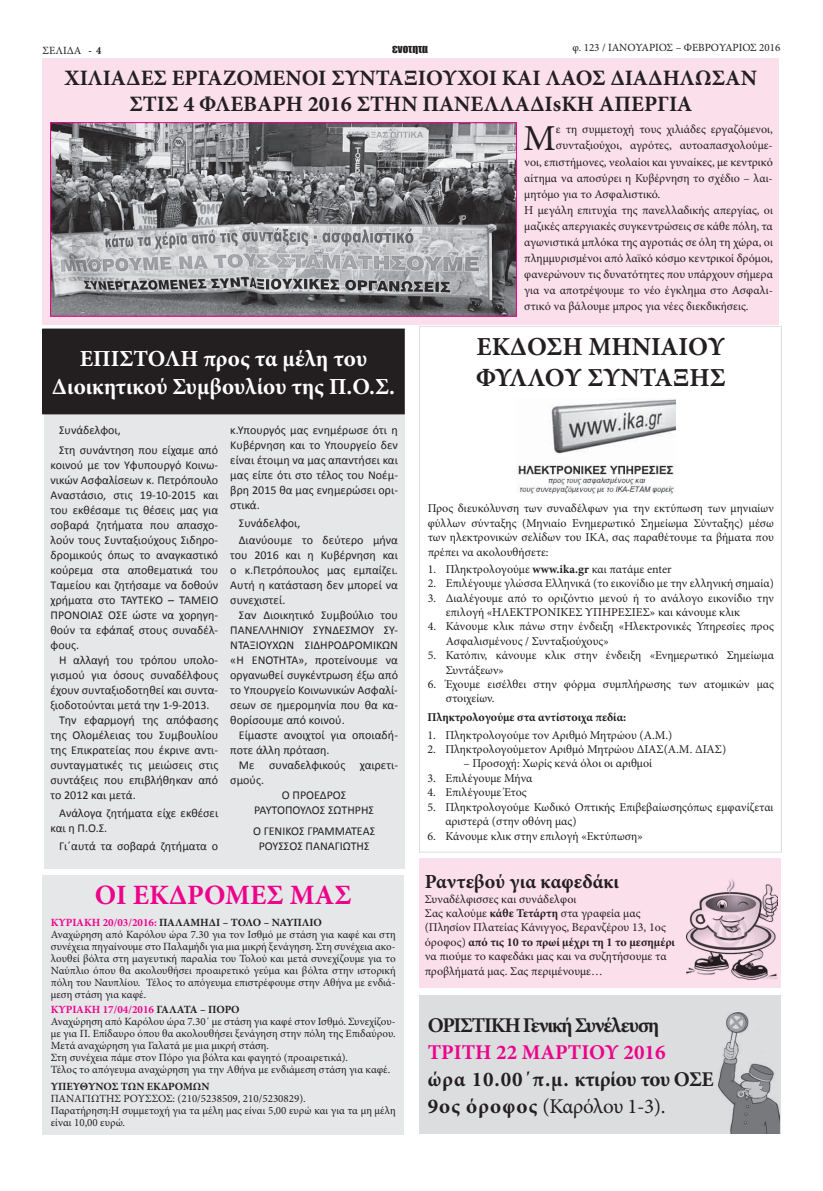
<style>
.page{position:relative;width:823px;height:1191px;background:#fff}
.page>*{position:absolute;margin:0;border:0;box-sizing:border-box;transform-origin:0 0}
.t1{font:36.6px "Minion Pro";color:#231f20}
.t2{font:700 28px "Minion Pro";color:#ed028c}
.t3{font:700 26px/31.2px "Minion Pro";color:#231f20}
.t4{font:700 23px/27.6px "Minion Pro";color:#fff;text-align:center}
.t5{font:700 22px/26.4px "Minion Pro";color:#231f20;text-align:center}
.t6{font:700 21px/26.8px "Minion Pro";letter-spacing:-.015em;color:#231f20}
.t7{font:700 21px "Minion Pro";letter-spacing:-.05em;color:#231f20}
.t8{font:700 21px "Minion Pro";color:#ed028c}
.t9{font:700 20px "Minion Pro";color:#231f20}
.t10{font:12px/14.4px "Minion Pro";color:#231f20}
.t11{font:12px/15px "Calibri";color:#231f20}
.t12{font:700 12px "Minion Pro";color:#231f20}
.t13{font:11px/12px "Minion Pro";color:#231f20}
.t14{font:700 11px "Minion Pro";color:#231f20}
.t15{font:11px "Impact";color:#231f20}
.s1{font-weight:700;font-stretch:condensed}
.s2{font-weight:700;color:#ed028c}
.s3{font-weight:700}
.s4{font-weight:400}
</style>
<div class="page">
<div style="left:419px;top:995px;width:361px;height:139px;background:#dcdddf"></div>
<div style="left:42px;top:58px;width:736px;height:266px;background:#fbdfeb"></div>
<img style="left:52px;top:124px;width:462px;height:190px">
<div style="left:50px;top:122px;width:466px;height:194px;border:1px solid #ed028c"></div>
<div style="left:418px;top:858px;width:362px;height:129px;background:#fbdfeb"></div>
<img style="left:686px;top:879px;width:90px;height:100px">
<div style="left:44px;top:329px;width:360px;height:539px;background:#e6e7e9"></div>
<div style="left:43px;top:329px;width:361px;height:85px;background:#231f20"></div>
<img style="left:516px;top:399px;width:159px;height:94px">
<img style="left:718px;top:1012px;width:61px;height:121px">
<div style="left:42px;top:875px;width:362px;height:38px;background:#e6e7e9"></div>
<div style="left:42px;top:905px;width:362px;height:229px;background:#e6e7e9"></div>
<p class="t13" style="left:43px;top:45px;width:60px">ΣΕΛΙΔΑ <span class="s1">- 4</span></p>
<p class="t15" style="left:392px;top:40px;width:37px">ενοτητα</p>
<p class="t13" style="left:572px;top:42px;width:209px">φ. 123 / ΙΑΝΟΥΑΡΙΟΣ – ΦΕΒΡΟΥΑΡΙΟΣ 2016</p>
<h3 class="t5" style="left:64px;top:64px;width:693px">ΧΙΛΙΑΔΕΣ ΕΡΓΑΖΟΜΕΝΟΙ ΣΥΝΤΑΞΙΟΥΧΟΙ ΚΑΙ ΛΑΟΣ ΔΙΑΔΗΛΩΣΑΝ<br>ΣΤΙΣ 4 ΦΛΕΒΑΡΗ 2016 ΣΤΗΝ ΠΑΝΕΛΛΑΔΙsΚΗ ΑΠΕΡΓΙΑ</h3>
<h3 class="t4" style="left:52px;top:344px;width:344px">ΕΠΙΣΤΟΛΗ προς τα μέλη του<br>Διοικητικού Συμβουλίου της Π.Ο.Σ.</h3>
<p class="t11" style="left:59px;top:419px;width:160px;line-height:20.7px">Συνάδελφοι,<br>Στη συνάντηση που είχαμε από</p>
<p class="t11" style="left:51px;top:457px;width:169px;text-align:justify">κοινού με τον Υφυπουργό Κοινω&shy;νικών Ασφαλίσεων κ. Πετρόπουλο Αναστάσιο, στις 19-10-2015 και του εκθέσαμε τις θέσεις μας για σοβαρά ζητήματα που απασχο&shy;λούν τους Συνταξιούχους Σιδηρο&shy;δρομικούς όπως το αναγκαστικό κούρεμα στα αποθεματικά του Ταμείου και ζητήσαμε να δοθούν χρήματα στο ΤΑΥΤΕΚΟ – ΤΑΜΕΙΟ ΠΡΟΝΟΙΑΣ ΟΣΕ ώστε να χορηγη&shy;θούν τα εφάπαξ στους συναδέλ&shy;φους.</p>
<p class="t11" style="left:59px;top:652px;width:160px">Η αλλαγή του τρόπου υπολο-</p>
<p class="t11" style="left:51px;top:667px;width:169px">γισμού για όσους συναδέλφους</p>
<p class="t11" style="left:51px;top:682px;width:169px">έχουν συνταξιοδοτηθεί και συντα-</p>
<p class="t11" style="left:51px;top:697px;width:160px">ξιοδοτούνται μετά την 1-9-2013.</p>
<p class="t11" style="left:59px;top:712px;width:161px">Την εφαρμογή της απόφασης</p>
<p class="t11" style="left:51px;top:727px;width:169px">της Ολομέλειας του Συμβουλίου</p>
<p class="t11" style="left:51px;top:742px;width:169px">της Επικρατείας που έκρινε αντι-</p>
<p class="t11" style="left:51px;top:757px;width:169px">συνταγματικές τις μειώσεις στις</p>
<p class="t11" style="left:51px;top:772px;width:169px">συντάξεις που επιβλήθηκαν από</p>
<p class="t11" style="left:51px;top:787px;width:86px">το 2012 και μετά.</p>
<p class="t11" style="left:51px;top:805px;width:169px;text-indent:9px">Ανάλογα ζητήματα είχε εκθέσει και η Π.Ο.Σ.</p>
<p class="t11" style="left:59px;top:838px;width:160px">Γι΄αυτά τα σοβαρά ζητήματα ο</p>
<p class="t11" style="left:230px;top:421px;width:169px;text-align:justify">κ.Υπουργός μας ενημέρωσε ότι η Κυβέρνηση και το Υπουργείο δεν είναι έτοιμη να μας απαντήσει και μας είπε ότι στο τέλος του Νοέμ&shy;βρη 2015 θα μας ενημερώσει ορι&shy;στικά.</p>
<p class="t11" style="left:239px;top:513px;width:160px;line-height:17.8px">Συνάδελφοι,<br>Διανύουμε το δεύτερο μήνα</p>
<p class="t11" style="left:230px;top:547px;width:169px;text-align:justify">του 2016 και η Κυβέρνηση και ο κ.Πετρόπουλος μας εμπαίζει.<br>Αυτή η κατάσταση δεν μπορεί να συνεχιστεί.</p>
<p class="t11" style="left:230px;top:607px;width:169px;text-align:justify;text-indent:9px">Σαν Διοικητικό Συμβούλιο του ΠΑΝΕΛΛΗΝΙΟΥ ΣΥΝΔΕΣΜΟΥ ΣΥ-ΝΤΑΞΙΟΥΧΩΝ ΣΙΔΗΡΟΔΡΟΜΙΚΩΝ «Η ΕΝΟΤΗΤΑ», προτείνουμε να οργανωθεί συγκέντρωση έξω από το Υπουργείο Κοινωνικών Ασφαλί&shy;σεων σε ημερομηνία που θα κα&shy;θορίσουμε από κοινού.</p>
<p class="t11" style="left:230px;top:727px;width:169px;text-indent:9px">Είμαστε ανοιχτοί για οποιαδή&shy;ποτε άλλη πρόταση.</p>
<p class="t11" style="left:239px;top:757px;width:160px">Με συναδελφικούς χαιρετι-</p>
<p class="t11" style="left:230px;top:772px;width:35px">σμούς.</p>
<p class="t11" style="left:282px;top:787px;width:66px">Ο ΠΡΟΕΔΡΟΣ</p>
<p class="t11" style="left:254px;top:802px;width:121px">ΡΑΥΤΟΠΟΥΛΟΣ ΣΩΤΗΡΗΣ</p>
<p class="t11" style="left:253px;top:823px;width:123px;text-align:center">Ο ΓΕΝΙΚΟΣ ΓΡΑΜΜΑΤΕΑΣ<br>ΡΟΥΣΣΟΣ ΠΑΝΑΓΙΩΤΗΣ</p>
<h2 class="t2" style="left:95px;top:875px;width:258px">ΟΙ ΕΚΔΡΟΜΕΣ ΜΑΣ</h2>
<p class="t13" style="left:51px;top:916px;width:346px"><span class="s2">ΚΥΡΙΑΚΗ 20/03/2016:</span> <span class="s3">ΠΑΛΑΜΗΔΙ – ΤΟΛΟ – ΝΑΥΠΛΙΟ<br></span>Αναχώρηση από Καρόλου ώρα 7.30 για τον Ισθμό με στάση για καφέ και στη συνέχεια πηγαίνουμε στο Παλαμήδι για μια μικρή ξενάγηση. Στη συνέχεια ακο&shy;λουθεί βόλτα στη μαγευτική παραλία του Τολού και μετά συνεχίζουμε για το Ναύπλιο όπου θα ακολουθήσει προαιρετικό γεύμα και βόλτα στην ιστορική πόλη του Ναυπλίου. Τέλος το απόγευμα επιστρέφουμε στην Αθήνα με ενδιά&shy;μεση στάση για καφέ.</p>
<p class="t13" style="left:51px;top:1003px;width:346px"><span class="s2">ΚΥΡΙΑΚΗ 17/04/2016</span> <span class="s3">ΓΑΛΑΤΑ – ΠΟΡΟ<br></span>Αναχώρηση από Καρόλου ώρα 7.30΄ με στάση για καφέ στον Ισθμό. Συνεχίζου&shy;με για Π. Επίδαυρο όπου θα ακολουθήσει ξενάγηση στην πόλη της Επιδαύρου.<br>Μετά αναχώρηση για Γαλατά με μια μικρή στάση.<br>Στη συνέχεια πάμε στον Πόρο για βόλτα και φαγητό (προαιρετικά).<br>Τέλος το απόγευμα αναχώρηση για την Αθήνα με ενδιάμεση στάση για καφέ.</p>
<p class="t14" style="left:51px;top:1079px;width:160px">ΥΠΕΥΘΥΝΟΣ ΤΩΝ ΕΚΔΡΟΜΩΝ</p>
<p class="t13" style="left:51px;top:1093px;width:346px">ΠΑΝΑΓΙΩΤΗΣ ΡΟΥΣΣΟΣ: (210/5238509, 210/5230829).<br>Παρατήρηση:Η συμμετοχή για τα μέλη μας είναι 5,00 ευρώ και για τα μη μέλη είναι 10,00 ευρώ.</p>
<h1 class="t1" style="left:523px;top:113px;width:34px">Μ</h1>
<p class="t10" style="left:555px;top:122px;width:218px">ε τη συμμετοχή τους χιλιάδες εργαζόμενοι,</p>
<p class="t10" style="left:555px;top:138px;width:218px">συνταξιούχοι, αγρότες, αυτοαπασχολούμε-</p>
<p class="t10" style="left:524px;top:154px;width:250px">νοι, επιστήμονες, νεολαίοι και γυναίκες, με κεντρικό</p>
<p class="t10" style="left:524px;top:170px;width:250px">αίτημα να αποσύρει η Κυβέρνηση το σχέδιο – λαι-</p>
<p class="t10" style="left:524px;top:186px;width:137px">μητόμο για το Ασφαλιστικό.</p>
<p class="t10" style="left:524px;top:202px;width:250px">Η μεγάλη επιτυχία της πανελλαδικής απεργίας, οι</p>
<p class="t10" style="left:524px;top:218px;width:250px">μαζικές απεργιακές συγκεντρώσεις σε κάθε πόλη, τα</p>
<p class="t10" style="left:524px;top:234px;width:250px">αγωνιστικά μπλόκα της αγροτιάς σε όλη τη χώρα, οι</p>
<p class="t10" style="left:524px;top:250px;width:250px">πλημμυρισμένοι από λαϊκό κόσμο κεντρικοί δρόμοι,</p>
<p class="t10" style="left:524px;top:266px;width:250px">φανερώνουν τις δυνατότητες που υπάρχουν σήμερα</p>
<p class="t10" style="left:524px;top:282px;width:250px">για να αποτρέψουμε το νέο έγκλημα στο Ασφαλι-</p>
<p class="t10" style="left:524px;top:298px;width:226px">στικό να βάλουμε μπρος για νέες διεκδικήσεις.</p>
<h3 class="t3" style="left:475px;top:331px;width:251px">ΕΚΔΟΣΗ ΜΗΝΙΑΙΟΥ<br>ΦΥΛΛΟΥ ΣΥΝΤΑΞΗΣ</h3>
<p class="t10" style="left:427px;top:501px;width:347px;text-align:justify">Προς διευκόλυνση των συναδέλφων για την εκτύπωση των μηνιαίων φύλλων σύνταξης (Μηνιαίο Ενημερωτικό Σημείωμα Σύνταξης) μέσω των ηλεκτρονικών σελίδων του ΙΚΑ, σας παραθέτουμε τα βήματα που πρέπει να ακολουθήσετε:</p>
<p class="t10" style="left:427px;top:562px;width:245px">1. Πληκτρολογούμε <span class="s3">www.ika.gr</span> και πατάμε enter</p>
<p class="t10" style="left:427px;top:576px;width:347px">2. Επιλέγουμε γλώσσα Ελληνικά (το εικονίδιο με την ελληνική σημαία)</p>
<p class="t10" style="left:445px;top:590px;width:329px;text-indent:-18px">3. Διαλέγουμε από το οριζόντιο μενού ή το ανάλογο εικονίδιο την επιλογή «ΗΛΕΚΤΡΟΝΙΚΕΣ ΥΠΗΡΕΣΙΕΣ» και κάνουμε κλικ</p>
<p class="t10" style="left:445px;top:619px;width:329px;text-indent:-18px">4. Κάνουμε κλικ πάνω στην ένδειξη «Ηλεκτρονικές Υπηρεσίες προς<br>Ασφαλισμένους / Συνταξιούχους»</p>
<p class="t10" style="left:445px;top:648px;width:329px;text-indent:-18px">5. Κατόπιν, κάνουμε κλικ στην ένδειξη «Ενημερωτικό Σημείωμα<br>Συντάξεων»</p>
<p class="t10" style="left:445px;top:677px;width:329px;text-indent:-18px">6. Έχουμε εισέλθει στην φόρμα συμπλήρωσης των ατομικών μας στοιχείων.</p>
<p class="t12" style="left:427px;top:709px;width:200px">Πληκτρολογούμε στα αντίστοιχα πεδία:</p>
<p class="t10" style="left:427px;top:727px;width:246px">1. Πληκτρολογούμε τον Αριθμό Μητρώου (Α.Μ.)</p>
<p class="t10" style="left:427px;top:742px;width:300px">2. Πληκτρολογούμετον Αριθμό Μητρώου ΔΙΑΣ(Α.Μ. ΔΙΑΣ)</p>
<p class="t10" style="left:463px;top:756px;width:190px">– Προσοχή: Χωρίς κενά όλοι οι αριθμοί</p>
<p class="t10" style="left:427px;top:771px;width:107px">3. Επιλέγουμε Μήνα</p>
<p class="t10" style="left:427px;top:785px;width:101px">4. Επιλέγουμε Έτος</p>
<p class="t10" style="left:445px;top:799px;width:329px;text-indent:-18px">5. Πληκτρολογούμε Κωδικό Οπτικής Επιβεβαίωσηςόπως εμφανίζεται αριστερά (στην οθόνη μας)</p>
<p class="t10" style="left:427px;top:828px;width:217px">6. Κάνουμε κλικ στην επιλογή «Εκτύπωση»</p>
<h3 class="t9" style="left:424px;top:867px;width:196px">Ραντεβού για καφεδάκι</h3>
<p class="t10" style="left:424px;top:891px;width:251px">Συναδέλφισσες και συνάδελφοι<br>Σας καλούμε <span class="s3">κάθε Τετάρτη</span> στα γραφεία μας (Πλησίον Πλατείας Κάνιγγος, Βερανζέρου 13, 1ος όροφος) <span class="s3">από τις 10 το πρωί μέχρι τη 1 το μεσημέρι </span>να πιούμε το καφεδάκι μας και να συζητήσουμε τα προβλήματά μας. Σας περιμένουμε…</p>
<h3 class="t7" style="left:427px;top:1010px;width:233px">ΟΡΙΣΤΙΚΗ Γενική Συνέλευση</h3>
<h3 class="t8" style="left:427px;top:1037px;width:239px">ΤΡΙΤΗ 22 ΜΑΡΤΙΟΥ 2016</h3>
<h3 class="t6" style="left:427px;top:1065px;width:287px">ώρα 10.00΄π.μ. κτιρίου του ΟΣΕ<br>9ος όροφος <span class="s4">(Καρόλου 1-3).</span></h3>
</div>
